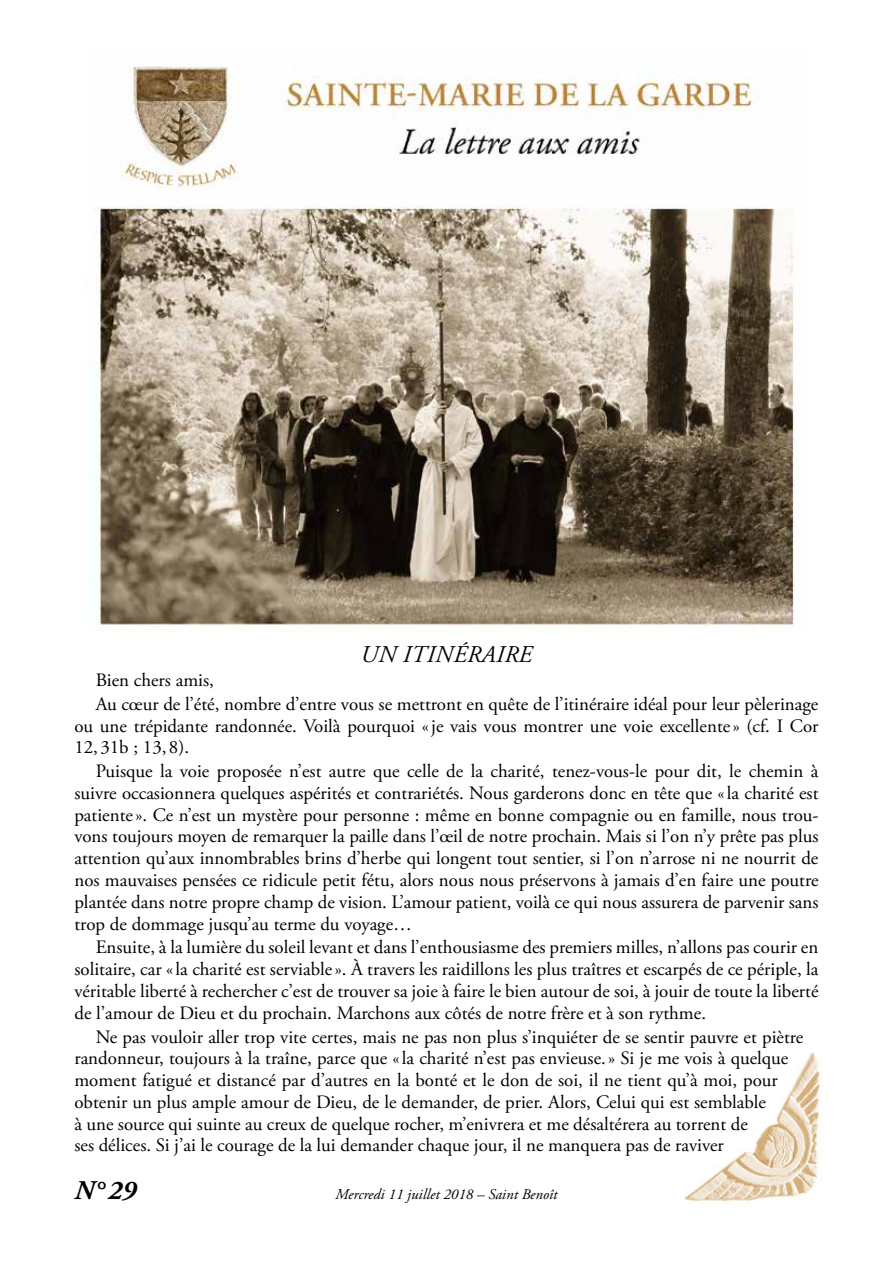
<style>
.page{position:relative;width:893px;height:1263px;background:#fff}
.page>*{position:absolute;margin:0;border:0;box-sizing:border-box;transform-origin:0 0}
.t1{font:italic 700 27px "Adobe Garamond Pro";color:#000}
.t2{font:italic 24px "Adobe Garamond Pro";letter-spacing:.015em;color:#000}
.t3{font:18.9px/21.8px "Adobe Garamond Pro";color:#000}
.t4{font:italic 15px "Adobe Garamond Pro";color:#000}
</style>
<div class="page">
<img style="left:684px;top:1052px;width:139px;height:150px">
<img style="left:94px;top:66px;width:700px;height:561px">
<p class="t2" style="left:361px;top:640px;width:173px">UN ITINÉRAIRE</p>
<p class="t3" style="left:96px;top:669px;width:724px;line-height:23.9px">Bien chers amis,<br>Au cœur de l’été, nombre d’entre vous se mettront en quête de l’itinéraire idéal pour leur pèlerinage</p>
<p class="t3" style="left:74px;top:715px;width:745px">ou une trépidante randonnée. Voilà pourquoi «je vais vous montrer une voie excellente» (cf. I Cor<br>12,31b ; 13,8).</p>
<p class="t3" style="left:74px;top:761px;width:746px;text-align:justify;text-indent:21px">Puisque la voie proposée n’est autre que celle de la charité, tenez-vous-le pour dit, le chemin à suivre occasionnera quelques aspérités et contrariétés. Nous garderons donc en tête que «la charité est patiente». Ce n’est un mystère pour personne : même en bonne compagnie ou en famille, nous trou&shy;vons toujours moyen de remarquer la paille dans l’œil de notre prochain. Mais si l’on n’y prête pas plus attention qu’aux innombrables brins d’herbe qui longent tout sentier, si l’on n’arrose ni ne nourrit de nos mauvaises pensées ce ridicule petit fétu, alors nous nous préservons à jamais d’en faire une poutre plantée dans notre propre champ de vision. L’amour patient, voilà ce qui nous assurera de parvenir sans trop de dommage jusqu’au terme du voyage…</p>
<p class="t3" style="left:74px;top:937px;width:746px;text-align:justify;text-indent:21px">Ensuite, à la lumière du soleil levant et dans l’enthousiasme des premiers milles, n’allons pas courir en solitaire, car «la charité est serviable». À travers les raidillons les plus traîtres et escarpés de ce périple, la véritable liberté à rechercher c’est de trouver sa joie à faire le bien autour de soi, à jouir de toute la liberté de l’amour de Dieu et du prochain. Marchons aux côtés de notre frère et à son rythme.</p>
<p class="t3" style="left:74px;top:1026px;width:730px;text-indent:21px">Ne pas vouloir aller trop vite certes, mais ne pas non plus s’inquiéter de se sentir pauvre et piètre randonneur, toujours à la traîne, parce que «la charité n’est pas envieuse.» Si je me vois à quelque moment fatigué et distancé par d’autres en la bonté et le don de soi, il ne tient qu’à moi, pour obtenir un plus ample amour de Dieu, de le demander, de prier. Alors, Celui qui est semblable<br>à une source qui suinte au creux de quelque rocher, m’enivrera et me désaltérera au torrent de<br>ses délices. Si j’ai le courage de la lui demander chaque jour, il ne manquera pas de raviver</p>
<p class="t4" style="left:335px;top:1185px;width:224px">Mercredi 11 juillet 2018 – Saint Benoît</p>
<h1 class="t1" style="left:74px;top:1175px;width:63px">N°29</h1>
</div>
